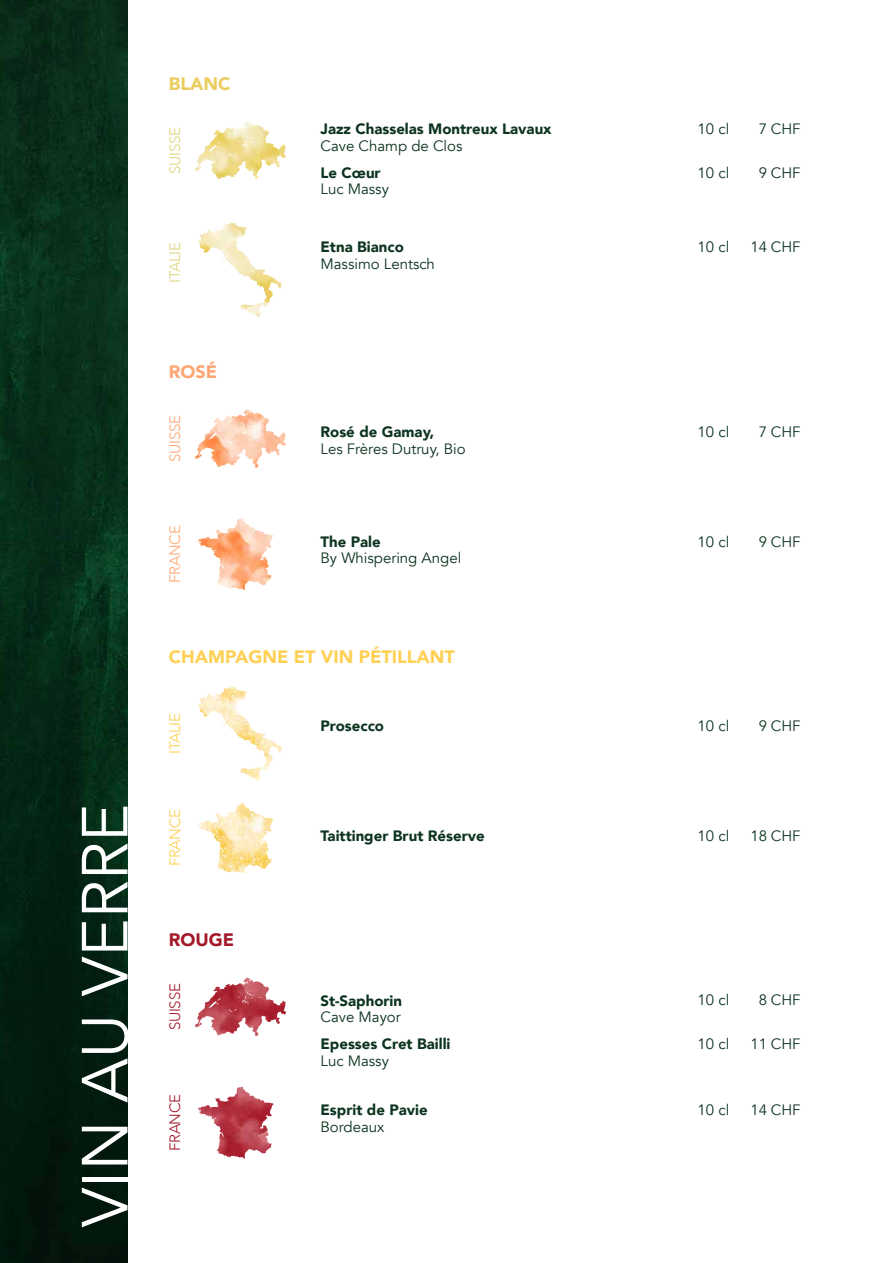
<style>
.page{position:relative;width:893px;height:1263px;background:#fff}
.page>*{position:absolute;margin:0;border:0;box-sizing:border-box;transform-origin:0 0}
.t1{font:64.5px "Avenir";color:#fff}
.t2{font:900 18px "Avenir";color:#ffd054}
.t3{font:900 18px "Avenir";color:#eacd5e}
.t4{font:900 18px "Avenir";color:#a3192a}
.t5{font:900 18px "Avenir";color:#ffa672}
.t6{font:15px "Avenir";color:#0d341f}
.t7{font:900 15px "Avenir";color:#0d341f}
.t8{font:300 15px "Avenir";letter-spacing:-.02em;color:#ddd579}
.t9{font:300 15px "Avenir";letter-spacing:-.02em;color:#ffa672}
.t10{font:300 15px "Avenir";letter-spacing:-.02em;color:#a3192a}
.t11{font:300 15px "Avenir";letter-spacing:-.02em;color:#ffd054}
</style>
<div class="page">
<img style="left:0;top:0;width:128px;height:1263px">
<img style="left:198px;top:518px;width:76px;height:72px">
<img style="left:198px;top:223px;width:84px;height:94px">
<img style="left:198px;top:802px;width:76px;height:72px">
<img style="left:198px;top:687px;width:84px;height:94px">
<img style="left:225px;top:121px;width:23px;height:9px">
<img style="left:226px;top:409px;width:22px;height:8px">
<img style="left:225px;top:977px;width:23px;height:9px">
<img style="left:198px;top:1086px;width:76px;height:73px">
<h1 class="t1" style="left:67px;top:1227px;width:425px;rotate:-90deg">VIN AU VERRE</h1>
<p class="t3" style="left:169px;top:68px;width:63px">BLANC</p>
<p class="t8" style="left:166px;top:174px;width:48px;rotate:-90deg">SUISSE</p>
<p class="t8" style="left:166px;top:283px;width:42px;rotate:-90deg">ITALIE</p>
<p class="t5" style="left:169px;top:356px;width:50px">ROSÉ</p>
<p class="t9" style="left:166px;top:462px;width:48px;rotate:-90deg">SUISSE</p>
<p class="t9" style="left:166px;top:583px;width:59px;rotate:-90deg">FRANCE</p>
<p class="t7" style="left:320px;top:116px;width:233px">Jazz Chasselas Montreux Lavaux</p>
<p class="t6" style="left:320px;top:137px;width:144px">Cave Champ de Clos</p>
<p class="t7" style="left:320px;top:160px;width:62px">Le Cœur</p>
<p class="t6" style="left:320px;top:180px;width:70px">Luc Massy</p>
<p class="t7" style="left:320px;top:234px;width:85px">Etna Bianco</p>
<p class="t6" style="left:320px;top:255px;width:116px">Massimo Lentsch</p>
<p class="t7" style="left:320px;top:419px;width:115px">Rosé de Gamay,</p>
<p class="t6" style="left:320px;top:439px;width:147px">Les Frères Dutruy, Bio</p>
<p class="t7" style="left:320px;top:529px;width:62px">The Pale</p>
<p class="t6" style="left:320px;top:549px;width:142px">By Whispering Angel</p>
<p class="t2" style="left:169px;top:642px;width:288px">CHAMPAGNE ET VIN PÉTILLANT</p>
<p class="t6" style="left:698px;top:120px;width:33px">10 cl</p>
<p class="t6" style="left:698px;top:164px;width:33px">10 cl</p>
<p class="t6" style="left:759px;top:120px;width:43px">7 CHF</p>
<p class="t6" style="left:759px;top:164px;width:43px">9 CHF</p>
<p class="t6" style="left:698px;top:238px;width:33px">10 cl</p>
<p class="t6" style="left:750px;top:238px;width:52px">14 CHF</p>
<p class="t6" style="left:698px;top:423px;width:33px">10 cl</p>
<p class="t6" style="left:759px;top:423px;width:43px">7 CHF</p>
<p class="t6" style="left:698px;top:533px;width:33px">10 cl</p>
<p class="t6" style="left:759px;top:533px;width:43px">9 CHF</p>
<p class="t11" style="left:166px;top:754px;width:42px;rotate:-90deg">ITALIE</p>
<p class="t11" style="left:166px;top:866px;width:59px;rotate:-90deg">FRANCE</p>
<p class="t4" style="left:169px;top:924px;width:67px">ROUGE</p>
<p class="t10" style="left:166px;top:1030px;width:48px;rotate:-90deg">SUISSE</p>
<p class="t10" style="left:166px;top:1151px;width:59px;rotate:-90deg">FRANCE</p>
<p class="t7" style="left:320px;top:713px;width:65px">Prosecco</p>
<p class="t6" style="left:698px;top:717px;width:33px">10 cl</p>
<p class="t6" style="left:759px;top:717px;width:43px">9 CHF</p>
<p class="t7" style="left:321px;top:822px;width:166px">Taittinger Brut Réserve</p>
<p class="t6" style="left:698px;top:826px;width:33px">10 cl</p>
<p class="t6" style="left:751px;top:826px;width:52px">18 CHF</p>
<p class="t7" style="left:320px;top:987px;width:83px">St-Saphorin</p>
<p class="t6" style="left:320px;top:1008px;width:82px">Cave Mayor</p>
<p class="t7" style="left:320px;top:1031px;width:132px">Epesses Cret Bailli</p>
<p class="t6" style="left:320px;top:1051px;width:70px">Luc Massy</p>
<p class="t6" style="left:698px;top:991px;width:33px">10 cl</p>
<p class="t6" style="left:698px;top:1035px;width:33px">10 cl</p>
<p class="t6" style="left:759px;top:991px;width:43px">8 CHF</p>
<p class="t6" style="left:750px;top:1035px;width:52px">11 CHF</p>
<p class="t7" style="left:320px;top:1097px;width:109px">Esprit de Pavie</p>
<p class="t6" style="left:751px;top:1101px;width:52px">14 CHF</p>
<p class="t6" style="left:320px;top:1117px;width:65px">Bordeaux</p>
<p class="t6" style="left:698px;top:1101px;width:33px">10 cl</p>
</div>
